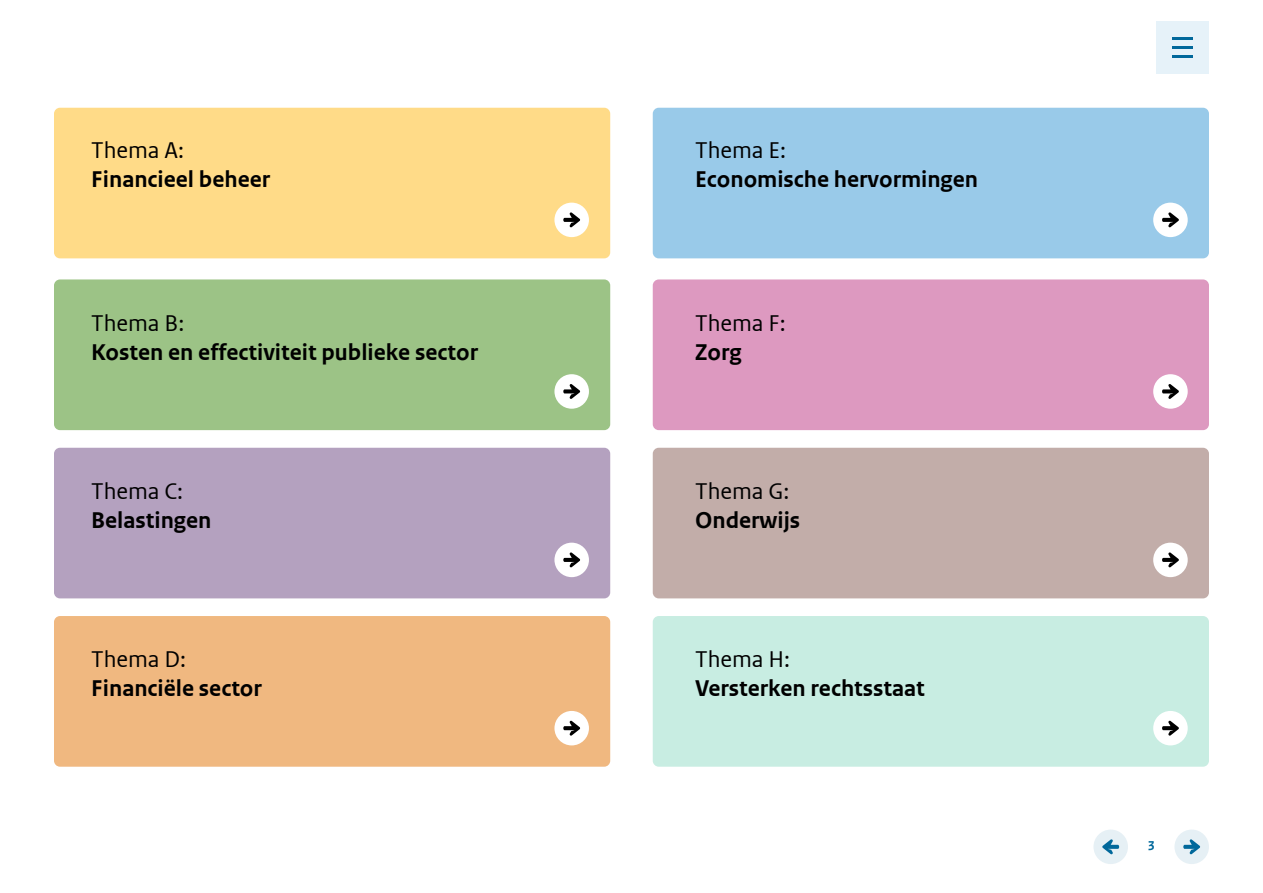
<style>
.page{position:relative;width:1263px;height:893px;background:#fff}
.page>*{position:absolute;margin:0;border:0;box-sizing:border-box;transform-origin:0 0}
.t1{font:700 24px "Rijksoverheid Sans Web Text";color:#000}
.t2{font:24px "Rijksoverheid Sans Web Text";color:#000}
.t3{font:700 13.5px "Rijksoverheid Sans Web Text";color:#01689b}
</style>
<div class="page">
<div style="left:1156px;top:21px;width:53px;height:53px;background:#e6f2f9"></div>
<hr style="left:1172px;top:37px;width:21px;height:3px;background:#01689b">
<hr style="left:1172px;top:55px;width:21px;height:3px;background:#01689b">
<hr style="left:1172px;top:46px;width:21px;height:3px;background:#01689b">
<div style="left:54px;top:108px;width:556px;height:150px;background:#ffdb88;border-radius:6px"></div>
<div style="left:653px;top:108px;width:556px;height:150px;background:#99cae9;border-radius:6px"></div>
<div style="left:54px;top:279px;width:556px;height:151px;background:#9cc386;border-radius:6px"></div>
<div style="left:653px;top:279px;width:556px;height:151px;background:#dd99c0;border-radius:6px"></div>
<div style="left:54px;top:448px;width:556px;height:150px;background:#b4a1bf;border-radius:6px"></div>
<div style="left:653px;top:448px;width:556px;height:150px;background:#c2ada9;border-radius:6px"></div>
<div style="left:54px;top:616px;width:556px;height:151px;background:#f0b880;border-radius:6px"></div>
<div style="left:653px;top:616px;width:556px;height:151px;background:#c8ede2;border-radius:6px"></div>
<div style="left:1174px;top:830px;width:35px;height:34px;background:#e6f0f5;border-radius:50%"></div>
<svg style="left:1183px;top:839px;width:17px;height:15px"></svg>
<div style="left:1093px;top:830px;width:35px;height:34px;background:#e6f0f5;border-radius:50%"></div>
<svg style="left:1102px;top:839px;width:17px;height:15px"></svg>
<div style="left:554px;top:203px;width:35px;height:34px;background:#fff;border-radius:50%"></div>
<svg style="left:563px;top:212px;width:17px;height:15px"></svg>
<div style="left:554px;top:374px;width:35px;height:35px;background:#fff;border-radius:50%"></div>
<svg style="left:563px;top:384px;width:17px;height:15px"></svg>
<div style="left:554px;top:543px;width:35px;height:34px;background:#fff;border-radius:50%"></div>
<svg style="left:563px;top:552px;width:17px;height:15px"></svg>
<div style="left:554px;top:711px;width:35px;height:34px;background:#fff;border-radius:50%"></div>
<svg style="left:563px;top:721px;width:17px;height:15px"></svg>
<div style="left:1153px;top:203px;width:35px;height:34px;background:#fff;border-radius:50%"></div>
<svg style="left:1162px;top:212px;width:17px;height:15px"></svg>
<div style="left:1153px;top:374px;width:35px;height:35px;background:#fff;border-radius:50%"></div>
<svg style="left:1162px;top:384px;width:17px;height:15px"></svg>
<div style="left:1153px;top:543px;width:35px;height:34px;background:#fff;border-radius:50%"></div>
<svg style="left:1162px;top:552px;width:17px;height:15px"></svg>
<div style="left:1153px;top:711px;width:35px;height:34px;background:#fff;border-radius:50%"></div>
<svg style="left:1162px;top:721px;width:17px;height:15px"></svg>
<p class="t2" style="left:91px;top:137px;width:94px">Thema A:</p>
<p class="t1" style="left:91px;top:166px;width:181px">Financieel beheer</p>
<p class="t2" style="left:91px;top:309px;width:95px">Thema B:</p>
<p class="t1" style="left:91px;top:338px;width:388px">Kosten en effectiviteit publieke sector</p>
<p class="t2" style="left:91px;top:478px;width:93px">Thema C:</p>
<p class="t1" style="left:91px;top:507px;width:122px">Belastingen</p>
<p class="t2" style="left:91px;top:646px;width:96px">Thema D:</p>
<p class="t1" style="left:91px;top:675px;width:172px">Financiële sector</p>
<p class="t2" style="left:695px;top:137px;width:92px">Thema E:</p>
<p class="t1" style="left:695px;top:166px;width:284px">Economische hervormingen</p>
<p class="t2" style="left:695px;top:309px;width:92px">Thema F:</p>
<p class="t1" style="left:695px;top:338px;width:48px">Zorg</p>
<p class="t2" style="left:695px;top:478px;width:96px">Thema G:</p>
<p class="t1" style="left:695px;top:507px;width:107px">Onderwijs</p>
<p class="t2" style="left:695px;top:646px;width:96px">Thema H:</p>
<p class="t1" style="left:695px;top:675px;width:231px">Versterken rechtsstaat</p>
<p class="t3" style="left:1148px;top:838px;width:9px">3</p>
</div>
